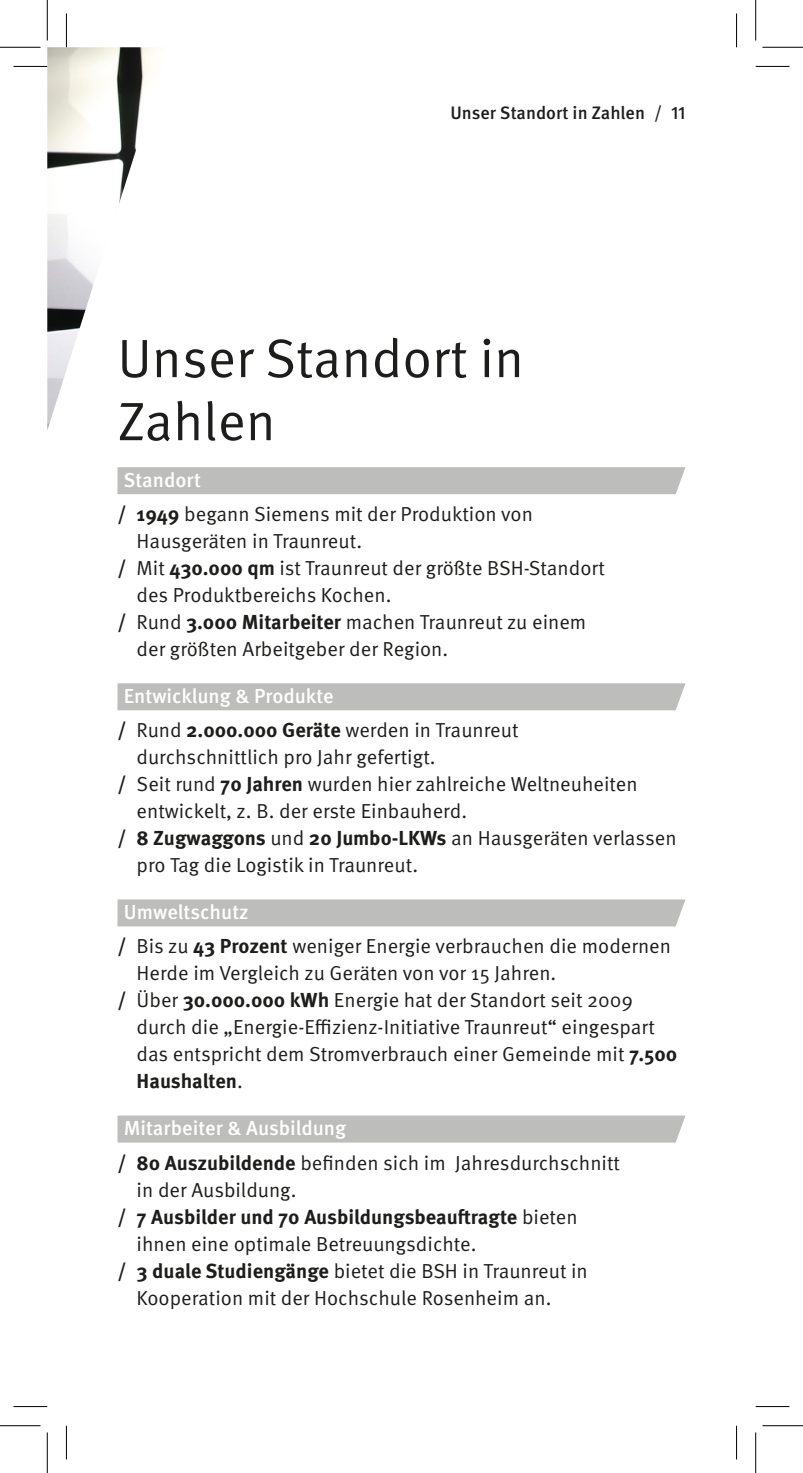
<style>
.page{position:relative;width:803px;height:1473px;background:#fff}
.page>*{position:absolute;margin:0;border:0;box-sizing:border-box;transform-origin:0 0}
.t1{font:54px/63px "Meta OT Norm";color:#1d1d1b}
.t2{font:20.25px/27px "Meta Pro Norm";color:#1d1d1b}
.t3{font:500 20.25px "Meta OT";color:#fff}
.t4{font:700 20.25px "Meta Pro";letter-spacing:-.005em;color:#1d1d1b}
.t5{font:500 18px "Meta OT";color:#1d1d1b}
.s1{font-family:"Meta Pro";font-weight:700}
.s2{font-family:"Meta Pro Norm";font-weight:400}
</style>
<div class="page">
<img style="left:47px;top:47px;width:112px;height:383px">
<div style="left:117px;top:467px;width:568px;height:27px;background:#bdbdbc"></div>
<div style="left:117px;top:683px;width:568px;height:27px;background:#bdbdbc"></div>
<div style="left:117px;top:899px;width:568px;height:27px;background:#bdbdbc"></div>
<div style="left:117px;top:1115px;width:568px;height:27px;background:#bdbdbc"></div>
<svg style="left:675px;top:467px;width:11px;height:27px"></svg>
<svg style="left:675px;top:683px;width:11px;height:28px"></svg>
<svg style="left:675px;top:899px;width:11px;height:28px"></svg>
<svg style="left:675px;top:1115px;width:11px;height:28px"></svg>
<hr style="left:14px;top:66px;width:33px;height:1px;background:#000">
<hr style="left:755px;top:66px;width:34px;height:1px;background:#000">
<hr style="left:14px;top:1405px;width:33px;height:1px;background:#000">
<hr style="left:755px;top:1405px;width:34px;height:1px;background:#000">
<hr style="left:66px;top:13px;width:1px;height:34px;background:#000">
<hr style="left:66px;top:1425px;width:1px;height:34px;background:#000">
<hr style="left:736px;top:13px;width:1px;height:34px;background:#000">
<hr style="left:736px;top:1425px;width:1px;height:34px;background:#000">
<hr style="left:0;top:47px;width:40px;height:1px;background:#000">
<hr style="left:762px;top:47px;width:40px;height:1px;background:#000">
<hr style="left:0;top:1425px;width:40px;height:1px;background:#000">
<hr style="left:762px;top:1425px;width:40px;height:1px;background:#000">
<hr style="left:47px;top:0;width:1px;height:40px;background:#000">
<hr style="left:47px;top:1432px;width:1px;height:40px;background:#000">
<hr style="left:755px;top:0;width:1px;height:40px;background:#000">
<hr style="left:755px;top:1432px;width:1px;height:40px;background:#000">
<p class="t5" style="left:450px;top:101px;width:236px">Unser Standort in Zahlen / 11</p>
<h1 class="t1" style="left:117px;top:327px;width:408px">Unser Standort in<br>Zahlen</h1>
<p class="t3" style="left:123px;top:467px;width:79px">Standort</p>
<p class="t2" style="left:117px;top:499px;width:417px"><span class="s1">/ 1949</span> begann Siemens mit der Produktion von</p>
<p class="t2" style="left:137px;top:526px;width:227px">Hausgeräten in Traunreut.</p>
<p class="t2" style="left:117px;top:553px;width:489px"><span class="s1">/</span> Mit <span class="s1">430.000 qm</span> ist Traunreut der größte BSH-Standort</p>
<p class="t2" style="left:137px;top:580px;width:256px">des Produktbereichs Kochen.</p>
<p class="t2" style="left:117px;top:607px;width:470px"><span class="s1">/</span> Rund <span class="s1">3.000 Mitarbeiter</span> machen Traunreut zu einem</p>
<p class="t2" style="left:137px;top:634px;width:313px">der größten Arbeitgeber der Region.</p>
<p class="t3" style="left:124px;top:683px;width:211px">Entwicklung &amp; Produkte</p>
<p class="t2" style="left:117px;top:715px;width:402px"><span class="s1">/</span> Rund <span class="s1">2.000.000 Geräte</span> werden in Traunreut</p>
<p class="t2" style="left:137px;top:742px;width:300px">durchschnittlich pro Jahr gefertigt.</p>
<p class="t2" style="left:117px;top:769px;width:521px"><span class="s1">/</span> Seit rund <span class="s1">70 Jahren</span> wurden hier zahlreiche Weltneuheiten</p>
<p class="t2" style="left:137px;top:796px;width:332px">entwickelt, z. B. der erste Einbauherd.</p>
<p class="t2" style="left:117px;top:823px;width:560px"><span class="s1">/ 8 Zugwaggons</span> und <span class="s1">20 Jumbo-LKWs</span> an Hausgeräten verlassen</p>
<p class="t2" style="left:137px;top:850px;width:283px">pro Tag die Logistik in Traunreut.</p>
<p class="t3" style="left:124px;top:899px;width:126px">Umweltschutz</p>
<p class="t2" style="left:117px;top:931px;width:555px"><span class="s1">/</span> Bis zu <span class="s1">43 Prozent</span> weniger Energie verbrauchen die modernen</p>
<p class="t2" style="left:137px;top:958px;width:421px">Herde im Vergleich zu Geräten von vor 15 Jahren.</p>
<p class="t2" style="left:117px;top:985px;width:517px"><span class="s1">/</span> Über <span class="s1">30.000.000 kWh</span> Energie hat der Standort seit 2009</p>
<p class="t2" style="left:137px;top:1012px;width:520px">durch die „Energie-Effizienz-Initiative Traunreut“ eingespart</p>
<p class="t2" style="left:137px;top:1039px;width:542px">das entspricht dem Stromverbrauch einer Gemeinde mit <span class="s1">7.500</span></p>
<p class="t4" style="left:137px;top:1065px;width:108px">Haushalten<span class="s2">.</span></p>
<p class="t3" style="left:124px;top:1115px;width:224px">Mitarbeiter &amp; Ausbildung</p>
<p class="t2" style="left:137px;top:1147px;width:485px;text-indent:-19px"><span class="s1">/ 80 Auszubildende</span> befinden sich im Jahresdurchschnitt in der Ausbildung.</p>
<p class="t4" style="left:117px;top:1200px;width:462px">/ 7 Ausbilder und 70 Ausbildungsbeauftragte <span class="s2">bieten</span></p>
<p class="t2" style="left:137px;top:1228px;width:341px">ihnen eine optimale Betreuungsdichte.</p>
<p class="t2" style="left:117px;top:1255px;width:471px"><span class="s1">/ 3 duale Studiengänge</span> bietet die BSH in Traunreut in</p>
<p class="t2" style="left:137px;top:1282px;width:416px">Kooperation mit der Hochschule Rosenheim an.</p>
</div>
